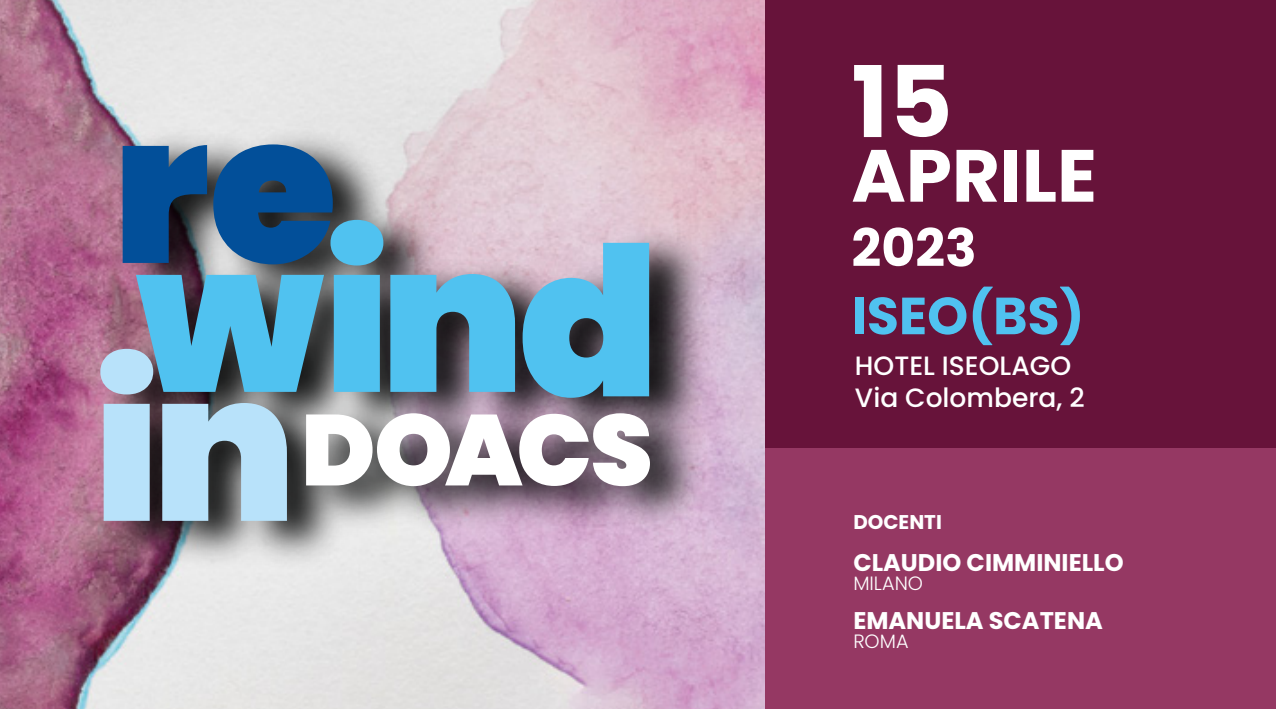
<style>
.page{position:relative;width:1276px;height:709px;background:#fff}
.page>*{position:absolute;margin:0;border:0;box-sizing:border-box;transform-origin:0 0}
.t1{font:700 98.75px "Poppins";color:#fff}
.t2{font:700 73.75px "Poppins";color:#fff}
.t3{font:700 52.25px "Poppins";color:#50c2f0}
.t4{font:700 52.25px "Poppins";color:#fff}
.t5{font:500 26.5px/32px "Poppins";color:#fff}
.t6{font:700 24px "Poppins";color:#fff}
.t7{font:700 20px "Poppins";color:#fff}
.t8{font:300 19.25px "Poppins";color:#fff}
</style>
<div class="page">
<img style="left:0;top:0;width:765px;height:709px">
<div style="left:765px;top:0;width:511px;height:709px;background:#67133a"></div>
<div style="left:765px;top:449px;width:511px;height:260px;background:#953863"></div>
<img style="left:86px;top:116px;width:635px;height:462px">
<svg style="left:100px;top:144px;width:550px;height:377px;background:#84a1b9"></svg>
<h1 class="t1" style="left:851px;top:45px;width:103px">15</h1>
<h2 class="t2" style="left:851px;top:133px;width:247px">APRILE</h2>
<h3 class="t4" style="left:851px;top:218px;width:127px">2023</h3>
<h3 class="t3" style="left:851px;top:286px;width:234px">ISEO(BS)</h3>
<p class="t5" style="left:855px;top:350px;width:231px">HOTEL ISEOLAGO<br>Via Colombera, 2</p>
<p class="t7" style="left:853px;top:510px;width:90px">DOCENTI</p>
<p class="t6" style="left:853px;top:548px;width:272px">CLAUDIO CIMMINIELLO</p>
<p class="t8" style="left:853px;top:572px;width:71px">MILANO</p>
<p class="t6" style="left:853px;top:606px;width:251px">EMANUELA SCATENA</p>
<p class="t8" style="left:853px;top:630px;width:57px">ROMA</p>
</div>
